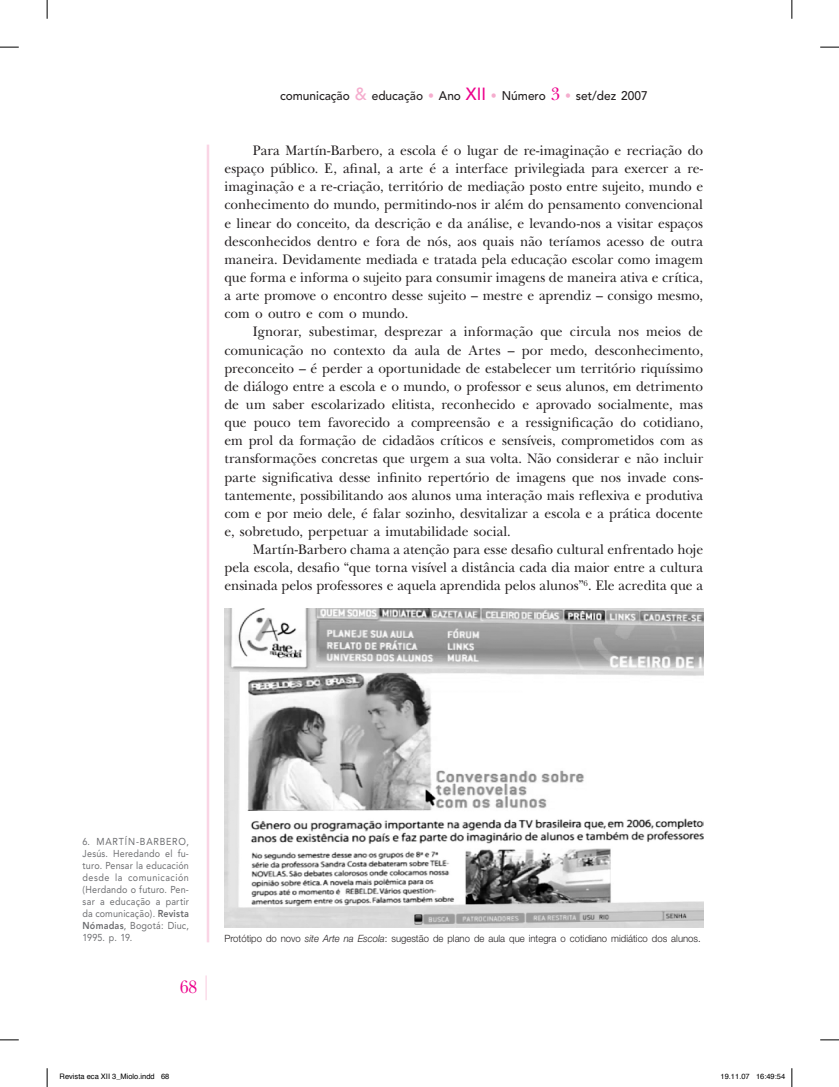
<style>
.page{position:relative;width:839px;height:1087px;background:#fff}
.page>*{position:absolute;margin:0;border:0;box-sizing:border-box;transform-origin:0 0}
.t1{font:18.75px "New Baskerville";color:#ed028c;scale:.9 1}
.t2{font:14.38px/18.1px "New Baskerville";letter-spacing:-.005em;color:#231f20;text-align:justify;scale:.95 1}
.t3{font:500 12.5px "Avenir";color:#231f20;scale:.95 1}
.t4{font:10px/12px "Avenir";letter-spacing:.02em;color:#6c6d70;text-align:justify;scale:.9 1}
.t5{font:300 10px "Helvetica Neue";color:#231f20;scale:.95 1}
.t6{font:7.5px "Helvetica";color:#000}
.s1{font-size:17.5px;color:#f5adce}
.s2{color:#f5adce}
.s3{font-size:17.5px;color:#ed028c}
.s4{font-family:"New Baskerville";font-weight:400;font-size:18.75px;color:#ed028c}
.s5{font-weight:800}
.s6{font-style:italic}
</style>
<div class="page">
<hr style="left:207px;top:145px;width:2px;height:797px;background:#fad5e5">
<hr style="left:205px;top:975px;width:2px;height:25px;background:#fad5e5">
<img style="left:224px;top:608px;width:479px;height:319px">
<svg style="left:0;top:46px;width:19px;height:2px"></svg>
<svg style="left:820px;top:46px;width:18px;height:2px"></svg>
<svg style="left:0;top:1039px;width:19px;height:1px"></svg>
<svg style="left:820px;top:1039px;width:18px;height:1px"></svg>
<svg style="left:46px;top:0;width:2px;height:19px"></svg>
<svg style="left:46px;top:1068px;width:2px;height:18px"></svg>
<svg style="left:791px;top:0;width:1px;height:19px"></svg>
<svg style="left:791px;top:1068px;width:1px;height:18px"></svg>
<p class="t3" style="left:280px;top:89px;width:388px">comunicação <span class="s1">&amp;</span> educação <span class="s2">•</span> Ano <span class="s3">XII</span> <span class="s2">•</span> Número <span class="s4">3</span> <span class="s2">•</span> set/dez 2007</p>
<p class="t2" style="left:224px;top:141px;width:505px;text-indent:28px">Para Martín-Barbero, a escola é o lugar de re-imaginação e recriação do espaço público. E, afinal, a arte é a interface privilegiada para exercer a re&shy;imaginação e a re-criação, território de mediação posto entre sujeito, mundo e conhecimento do mundo, permitindo-nos ir além do pensamento convencional e linear do conceito, da descrição e da análise, e levando-nos a visitar espaços desconhecidos dentro e fora de nós, aos quais não teríamos acesso de outra maneira. Devidamente mediada e tratada pela educação escolar como imagem que forma e informa o sujeito para consumir imagens de maneira ativa e crítica, a arte promove o encontro desse sujeito – mestre e aprendiz – consigo mesmo, com o outro e com o mundo.</p>
<p class="t2" style="left:224px;top:323px;width:505px;text-indent:28px">Ignorar, subestimar, desprezar a informação que circula nos meios de comunicação no contexto da aula de Artes – por medo, desconhecimento, preconceito – é perder a oportunidade de estabelecer um território riquíssimo de diálogo entre a escola e o mundo, o professor e seus alunos, em detrimento de um saber escolarizado elitista, reconhecido e aprovado socialmente, mas que pouco tem favorecido a compreensão e a ressignificação do cotidiano, em prol da formação de cidadãos críticos e sensíveis, comprometidos com as transformações concretas que urgem a sua volta. Não considerar e não incluir parte significativa desse infinito repertório de imagens que nos invade cons&shy;tantemente, possibilitando aos alunos uma interação mais reflexiva e produtiva com e por meio dele, é falar sozinho, desvitalizar a escola e a prática docente e, sobretudo, perpetuar a imutabilidade social.</p>
<p class="t2" style="left:224px;top:540px;width:505px;text-indent:28px">Martín-Barbero chama a atenção para esse desafio cultural enfrentado hoje pela escola, desafio “que torna visível a distância cada dia maior entre a cultura ensinada pelos professores e aquela aprendida pelos alunos”<sup>6</sup>. Ele acredita que a</p>
<p class="t4" style="left:83px;top:835px;width:120px">6. MARTÍN -BARBERO, Jesús. Heredando el fu&shy;turo. Pensar la educación desde la comunicación (Herdando o futuro. Pen&shy;sar a educação a partir da comunicação). <span class="s5">Revista Nómadas</span>, Bogotá: Diuc, 1995. p. 19.</p>
<h1 class="t1" style="left:180px;top:975px;width:21px">68</h1>
<p class="t5" style="left:224px;top:932px;width:502px">Protótipo do novo <span class="s6">site Arte na Escola</span>: sugestão de plano de aula que integra o cotidiano midiático dos alunos.</p>
<p class="t6" style="left:60px;top:1070px;width:111px">Revista eca XII 3_Miolo.indd 68</p>
<p class="t6" style="left:720px;top:1070px;width:66px">19.11.07 16:49:54</p>
</div>
